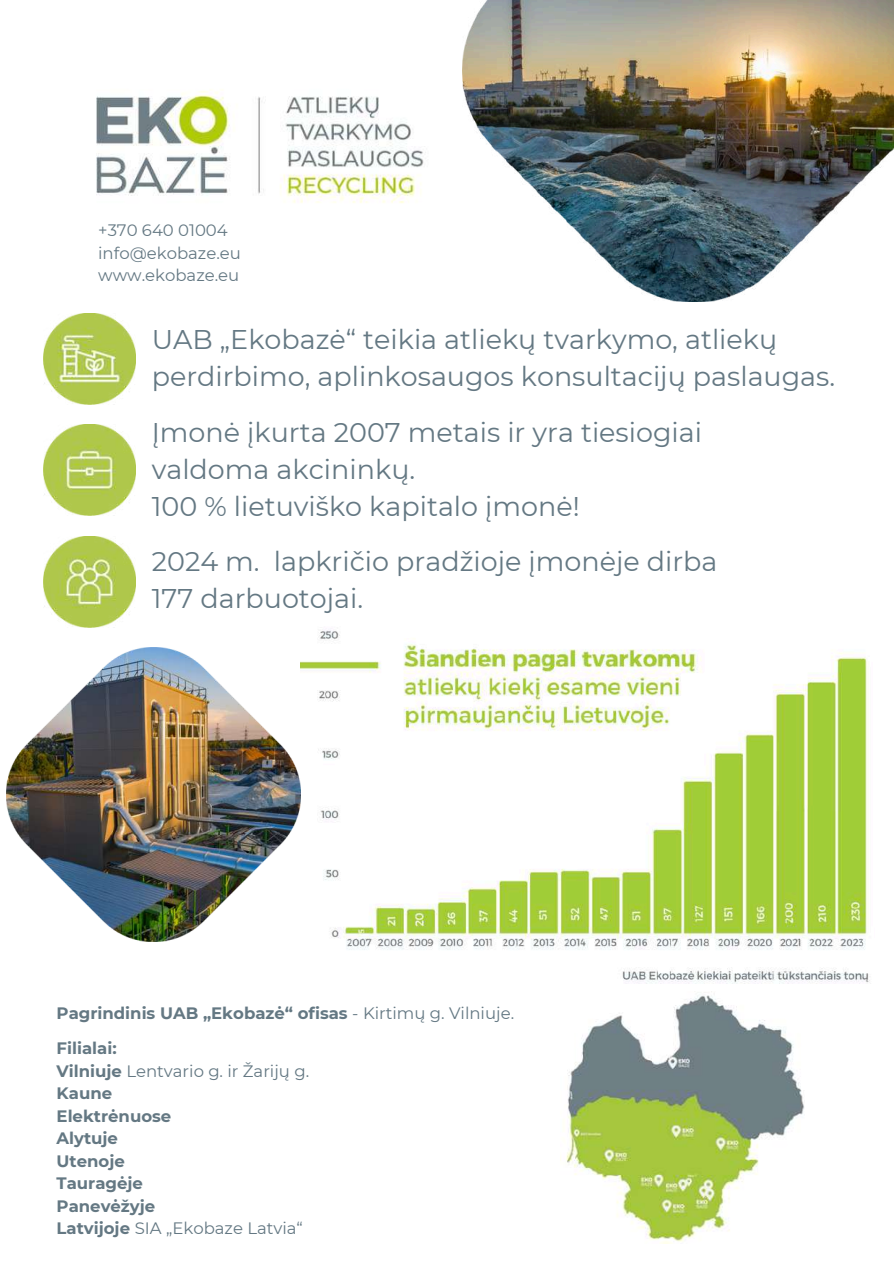
<style>
.page{position:relative;width:894px;height:1264px;background:#fff}
.page>*{position:absolute;margin:0;border:0;box-sizing:border-box;transform-origin:0 0}
.t1{font:27px/37.2px "Montserrat";color:#647883}
.t2{font:700 16.5px/22.5px "Montserrat";color:#647883}
.t3{font:16.5px/22.5px "Montserrat";color:#647883}
.s1{font-weight:400}
</style>
<div class="page">
<img style="left:96px;top:89px;width:330px;height:114px">
<img style="left:462px;top:1px;width:431px;height:300px">
<img style="left:560px;top:991px;width:244px;height:252px">
<img style="left:44px;top:314px;width:91px;height:91px">
<img style="left:44px;top:425px;width:91px;height:91px">
<img style="left:44px;top:536px;width:91px;height:91px">
<img style="left:300px;top:630px;width:570px;height:353px">
<img style="left:6px;top:647px;width:294px;height:294px">
<p class="t3" style="left:98px;top:219px;width:144px">+370 640 01004 info@ekobaze.eu www.ekobaze.eu</p>
<p class="t1" style="left:152px;top:321px;width:684px">UAB „Ekobazė“ teikia atliekų tvarkymo, atliekų perdirbimo, aplinkosaugos konsultacijų paslaugas.</p>
<p class="t1" style="left:152px;top:413px;width:551px">Įmonė įkurta 2007 metais ir yra tiesiogiai valdoma akcininkų.<br>100 % lietuviško kapitalo įmonė!</p>
<p class="t1" style="left:152px;top:543px;width:567px">2024 m. lapkričio pradžioje įmonėje dirba<br>177 darbuotojai.</p>
<p class="t2" style="left:57px;top:996px;width:459px;line-height:34.8px">Pagrindinis UAB „Ekobazė“ ofisas <span class="s1">- Kirtimų g. Vilniuje.<br></span>Filialai:</p>
<p class="t2" style="left:57px;top:1059px;width:254px">Vilniuje <span class="s1">Lentvario g. ir Žarijų g.<br></span>Kaune<br>Elektrėnuose<br>Alytuje<br>Utenoje<br>Tauragėje<br>Panevėžyje<br>Latvijoje <span class="s1">SIA „Ekobaze Latvia“</span></p>
</div>
